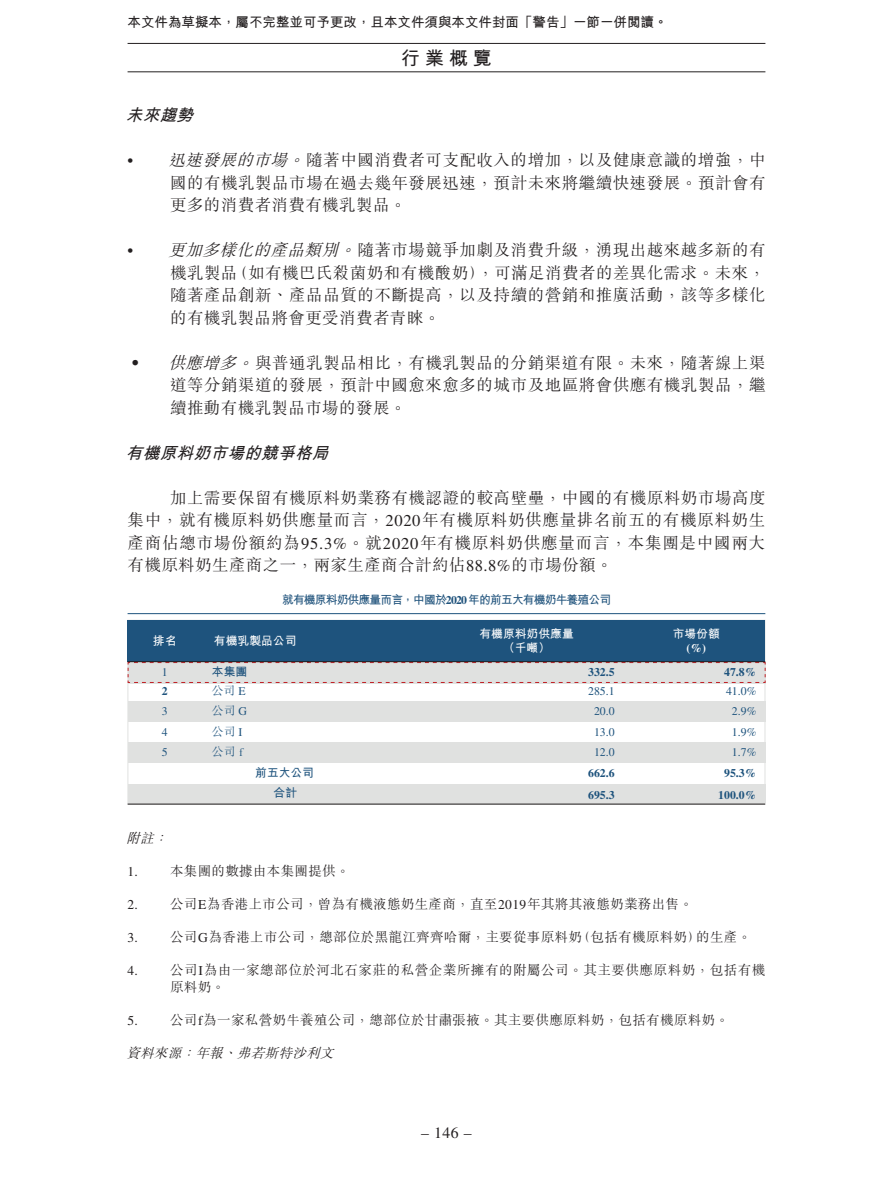
<style>
.page{position:relative;width:893px;height:1191px;background:#fff}
.page>*{position:absolute;margin:0;border:0;box-sizing:border-box;transform-origin:0 0}
.t1{font:700 18.75px "M Hei HK";color:#231f20}
.t2{font:300 16.5px/22.5px "M Sung HK";letter-spacing:.03em;color:#231f20;text-align:justify}
.t3{font:italic 700 16.5px "M Hei HK";color:#231f20}
.t4{font:15.75px "Times LT Std";color:#231f20}
.t5{font:300 13.5px/16.5px "M Sung HK";letter-spacing:.025em;color:#231f20}
.t6{font:700 13.5px "M Hei HK";color:#231f20}
.t7{font:italic 300 13.5px "M Sung HK";color:#231f20}
.t8{font:11.7px/19.8px "Times LT Std";color:#1e537d;text-align:center}
.t9{font:11.7px "M Hei HK Bold E Ten B5 H";letter-spacing:-.07em;color:#20537c}
.t10{font:700 11.7px "Times LT Std";color:#1e537d}
.t11{font:11.7px/14.1px "M Hei HK Bold E Ten B5 H";letter-spacing:.005em;color:#fff;text-align:center}
.t12{font:11.7px/20.7px "M Sung HK Light E Ten B5 H";color:#1e537d}
.t13{font:11.7px/20.4px "M Hei HK Bold E Ten B5 H";color:#1e537d;text-align:center}
.t14{font:700 11.7px "Times LT Std";color:#fff}
.s1{font-family:"Times LT Std";font-weight:400}
.s2{font-style:italic}
.s3{font-family:"Times LT Std";font-weight:700}
.s4{font-family:"Times LT Std"}
</style>
<div class="page">
<hr style="left:128px;top:43px;width:637px;height:1px;background:#231f20">
<hr style="left:128px;top:71px;width:637px;height:1px;background:#231f20">
<hr style="left:128px;top:613px;width:637px;height:1px;background:#1e537d">
<div style="left:128px;top:701px;width:637px;height:20px;background:#e0e1e0"></div>
<div style="left:128px;top:742px;width:637px;height:21px;background:#e0e1e0"></div>
<div style="left:128px;top:784px;width:637px;height:20px;background:#e0e1e0"></div>
<hr style="left:128px;top:803px;width:637px;height:1px;background:#231f20">
<svg style="left:128px;top:662px;width:638px;height:21px;background:#dcd6d5"></svg>
<div style="left:128px;top:620px;width:637px;height:41px;background:#1e537d"></div>
<hr style="left:128px;top:661px;width:74px;height:1px;background:#231f20">
<hr style="left:628px;top:661px;width:137px;height:1px;background:#231f20">
<hr style="left:521px;top:661px;width:107px;height:1px;background:#231f20">
<hr style="left:447px;top:661px;width:74px;height:1px;background:#231f20">
<hr style="left:308px;top:661px;width:140px;height:1px;background:#231f20">
<hr style="left:202px;top:661px;width:107px;height:1px;background:#231f20">
<p class="t6" style="left:128px;top:12px;width:541px">本文件為草擬本，屬不完整並可予更改，且本文件須與本文件封面「警告」一節一併閱讀。</p>
<p class="t1" style="left:401px;top:44px;width:92px">行業概覽</p>
<p class="t3" style="left:126px;top:103px;width:74px">未來趨勢</p>
<p class="t2" style="left:170px;top:148px;width:597px;text-indent:-43px"><span class="s1">•</span> <span class="s2">迅速發展的市場。</span>隨著中國消費者可支配收入的增加，以及健康意識的增強，中國的有機乳製品市場在過去幾年發展迅速，預計未來將繼續快速發展。預計會有更多的消費者消費有機乳製品。</p>
<p class="t2" style="left:170px;top:238px;width:597px;text-indent:-43px"><span class="s1">•</span> <span class="s2">更加多樣化的產品類別。</span>隨著市場競爭加劇及消費升級，湧現出越來越多新的有機乳製品（如有機巴氏殺菌奶和有機酸奶），可滿足消費者的差異化需求。未來，隨著產品創新、產品品質的不斷提高，以及持續的營銷和推廣活動，該等多樣化的有機乳製品將會更受消費者青睞。</p>
<p class="t2" style="left:170px;top:350px;width:597px;text-indent:-43px">• <span class="s2">供應增多。</span>與普通乳製品相比，有機乳製品的分銷渠道有限。未來，隨著線上渠道等分銷渠道的發展，預計中國愈來愈多的城市及地區將會供應有機乳製品，繼續推動有機乳製品市場的發展。</p>
<p class="t3" style="left:126px;top:440px;width:210px">有機原料奶市場的競爭格局</p>
<p class="t2" style="left:128px;top:485px;width:639px;text-indent:43px">加上需要保留有機原料奶業務有機認證的較高壁壘，中國的有機原料奶市場高度集中，就有機原料奶供應量而言，<span class="s1">2020</span>年有機原料奶供應量排名前五的有機原料奶生產商佔總市場份額約為<span class="s1">95.3%</span>。就<span class="s1">2020</span>年有機原料奶供應量而言，本集團是中國兩大有機原料奶生產商之一，兩家生產商合計約佔<span class="s1">88.8%</span>的市場份額。</p>
<p class="t9" style="left:282px;top:591px;width:331px">就有機原料奶供應量而言，中國於<span class="s3">2020</span> 年的前五大有機奶牛養殖公司</p>
<p class="t11" style="left:153px;top:632px;width:25px">排名</p>
<p class="t11" style="left:214px;top:632px;width:84px">有機乳製品公司</p>
<p class="t11" style="left:479px;top:625px;width:96px">有機原料奶供應量（千噸）</p>
<p class="t11" style="left:673px;top:625px;width:49px">市場份額</p>
<p class="t14" style="left:686px;top:640px;width:21px">(%)</p>
<p class="t8" style="left:162px;top:662px;width:7px">1</p>
<p class="t10" style="left:162px;top:684px;width:7px">2</p>
<p class="t8" style="left:162px;top:700px;width:7px;line-height:20.7px;text-align:justify">3<br>4<br>5</p>
<p class="t13" style="left:212px;top:660px;width:37px">本集團</p>
<p class="t12" style="left:212px;top:700px;width:36px">公司 <span class="s4">G</span>公司 <span class="s4">I</span>公司 f</p>
<p class="t12" style="left:212px;top:680px;width:35px">公司 <span class="s4">E</span></p>
<p class="t13" style="left:255px;top:761px;width:60px">前五大公司合計</p>
<p class="t10" style="left:588px;top:665px;width:28px">332.5</p>
<p class="t8" style="left:588px;top:681px;width:28px">285.1<br>20.0</p>
<p class="t8" style="left:594px;top:722px;width:22px;line-height:20.4px;text-align:left">13.0<br>12.0</p>
<p class="t10" style="left:588px;top:766px;width:28px">662.6</p>
<p class="t10" style="left:724px;top:665px;width:34px">47.8%</p>
<p class="t8" style="left:726px;top:681px;width:32px">41.0%<br>2.9%</p>
<p class="t8" style="left:732px;top:722px;width:26px;line-height:20.4px;text-align:left">1.9%<br>1.7%</p>
<p class="t10" style="left:724px;top:766px;width:34px">95.3%</p>
<p class="t10" style="left:588px;top:788px;width:28px">695.3</p>
<p class="t10" style="left:718px;top:788px;width:40px">100.0%</p>
<p class="t7" style="left:126px;top:829px;width:47px">附註：</p>
<p class="t5" style="left:128px;top:862px;width:224px"><span class="s1">1.</span> 本集團的數據由本集團提供。</p>
<p class="t5" style="left:128px;top:895px;width:567px"><span class="s1">2.</span> 公司<span class="s1">E</span>為香港上市公司，曾為有機液態奶生產商，直至<span class="s1">2019</span>年其將其液態奶業務出售。</p>
<p class="t5" style="left:128px;top:928px;width:625px"><span class="s1">3.</span> 公司<span class="s1">G</span>為香港上市公司，總部位於黑龍江齊齊哈爾，主要從事原料奶（包括有機原料奶）的生產。</p>
<p class="t5" style="left:170px;top:961px;width:597px;text-indent:-43px"><span class="s1">4.</span> 公司<span class="s1">I</span>為由一家總部位於河北石家莊的私營企業所擁有的附屬公司。其主要供應原料奶，包括有機原料奶。</p>
<p class="t5" style="left:128px;top:1011px;width:603px"><span class="s1">5.</span> 公司<span class="s1">f</span>為一家私營奶牛養殖公司，總部位於甘肅張掖。其主要供應原料奶，包括有機原料奶。</p>
<p class="t7" style="left:126px;top:1043px;width:213px">資料來源：年報、弗若斯特沙利文</p>
<p class="t4" style="left:421px;top:1124px;width:52px">– 146 –</p>
</div>
